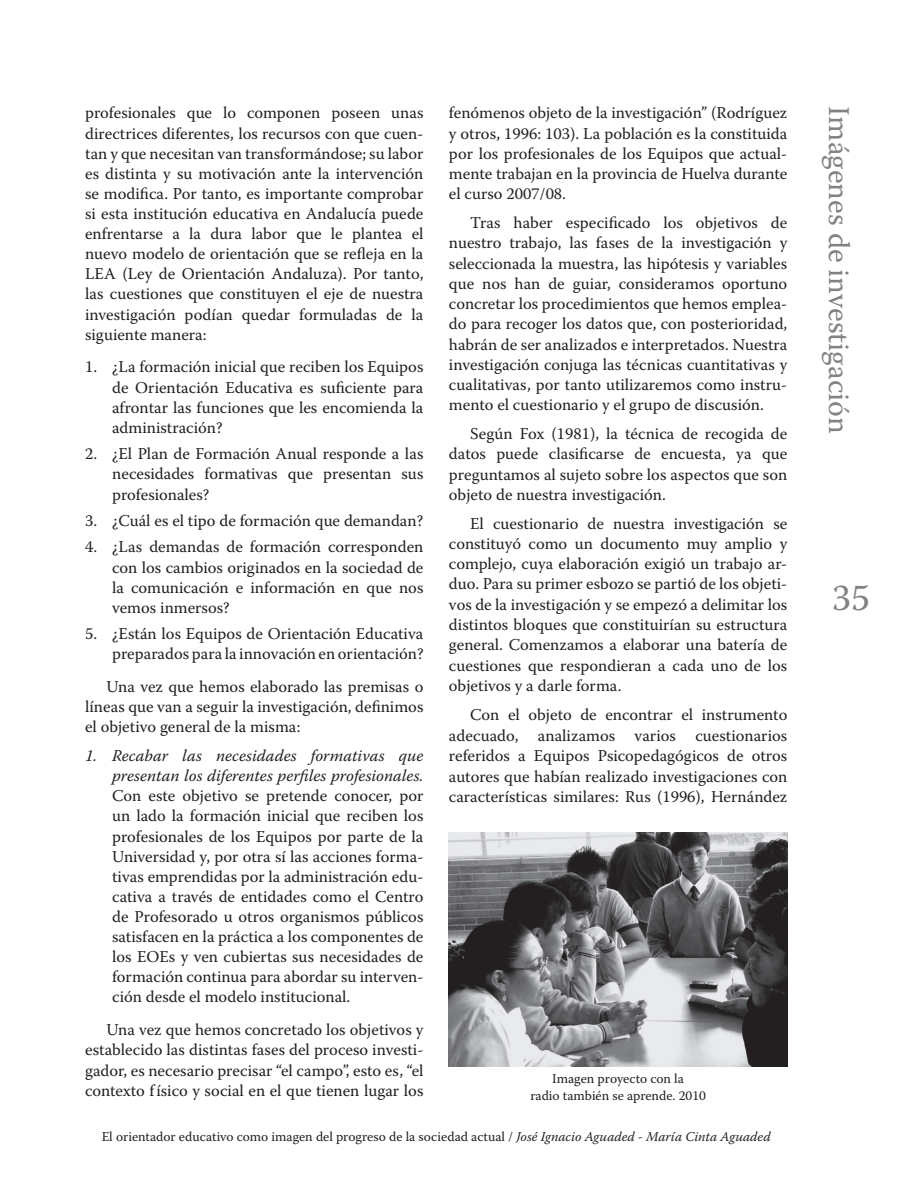
<style>
.page{position:relative;width:915px;height:1191px;background:#fff}
.page>*{position:absolute;margin:0;border:0;box-sizing:border-box;transform-origin:0 0}
.t1{font:37.5px "Warnock Pro";color:#808285}
.t2{font:30px "Warnock Pro";color:#808285}
.t3{font:16.5px/20.1px "Warnock Pro";color:#231f20;text-align:justify}
.t4{font:italic 16.5px/20.1px "Warnock Pro";color:#231f20;text-align:right}
.t5{font:13.5px/16.5px "Warnock Pro";color:#231f20;text-align:center}
.s1{font-style:italic}
</style>
<div class="page">
<img style="left:449px;top:833px;width:338px;height:234px">
<p class="t3" style="left:85px;top:103px;width:340px">profesionales que lo componen poseen unas directrices diferentes, los recursos con que cuen&shy;tan y que necesitan van transformándose; su labor es distinta y su motivación ante la intervención se modifica. Por tanto, es importante comprobar si esta institución educativa en Andalucía puede enfrentarse a la dura labor que le plantea el nuevo modelo de orientación que se refleja en la LEA (Ley de Orientación Andaluza). Por tanto, las cuestiones que constituyen el eje de nuestra investigación podían quedar formuladas de la siguiente manera:</p>
<p class="t3" style="left:112px;top:357px;width:313px;text-indent:-27px">1. ¿La formación inicial que reciben los Equipos de Orientación Educativa es suficiente para afrontar las funciones que les encomienda la administración?</p>
<p class="t3" style="left:112px;top:443px;width:313px;text-indent:-27px">2. ¿El Plan de Formación Anual responde a las necesidades formativas que presentan sus profesionales?</p>
<p class="t3" style="left:85px;top:510px;width:339px">3. ¿Cuál es el tipo de formación que demandan?</p>
<p class="t3" style="left:112px;top:537px;width:313px;text-indent:-27px">4. ¿Las demandas de formación corresponden con los cambios originados en la sociedad de la comunicación e información en que nos vemos inmersos?</p>
<p class="t3" style="left:85px;top:623px;width:340px;text-align:right">5. ¿Están los Equipos de Orientación Educativa preparados para la innovación en orientación?</p>
<p class="t3" style="left:85px;top:676px;width:340px;text-indent:21px">Una vez que hemos elaborado las premisas o líneas que van a seguir la investigación, definimos el objetivo general de la misma:</p>
<p class="t4" style="left:85px;top:745px;width:340px">1. Recabar las necesidades formativas que presentan los diferentes perfiles profesionales.</p>
<p class="t3" style="left:112px;top:785px;width:313px">Con este objetivo se pretende conocer, por un lado la formación inicial que reciben los profesionales de los Equipos por parte de la Universidad y, por otra sí las acciones forma&shy;tivas emprendidas por la administración edu&shy;cativa a través de entidades como el Centro de Profesorado u otros organismos públicos satisfacen en la práctica a los componentes de los EOEs y ven cubiertas sus necesidades de formación continua para abordar su interven&shy;ción desde el modelo institucional.</p>
<p class="t3" style="left:85px;top:1019px;width:340px;text-indent:21px">Una vez que hemos concretado los objetivos y establecido las distintas fases del proceso investi&shy;gador, es necesario precisar “el campo”, esto es, “el contexto físico y social en el que tienen lugar los</p>
<p class="t3" style="left:449px;top:103px;width:340px">fenómenos objeto de la investigación” (Rodríguez y otros, 1996: 103). La población es la constituida por los profesionales de los Equipos que actual&shy;mente trabajan en la provincia de Huelva durante el curso 2007/08.</p>
<p class="t3" style="left:449px;top:212px;width:340px;text-indent:21px">Tras haber especificado los objetivos de nuestro trabajo, las fases de la investigación y seleccionada la muestra, las hipótesis y variables que nos han de guiar, consideramos oportuno concretar los procedimientos que hemos emplea&shy;do para recoger los datos que, con posterioridad, habrán de ser analizados e interpretados. Nuestra investigación conjuga las técnicas cuantitativas y cualitativas, por tanto utilizaremos como instru&shy;mento el cuestionario y el grupo de discusión.</p>
<p class="t3" style="left:449px;top:423px;width:340px;text-indent:21px">Según Fox (1981), la técnica de recogida de datos puede clasificarse de encuesta, ya que preguntamos al sujeto sobre los aspectos que son objeto de nuestra investigación.</p>
<p class="t3" style="left:449px;top:513px;width:340px;text-indent:21px">El cuestionario de nuestra investigación se constituyó como un documento muy amplio y complejo, cuya elaboración exigió un trabajo ar&shy;duo. Para su primer esbozo se partió de los objeti&shy;vos de la investigación y se empezó a delimitar los distintos bloques que constituirían su estructura general. Comenzamos a elaborar una batería de cuestiones que respondieran a cada uno de los objetivos y a darle forma.</p>
<p class="t3" style="left:449px;top:704px;width:340px;line-height:20.5px;text-indent:21px">Con el objeto de encontrar el instrumento adecuado, analizamos varios cuestionarios referidos a Equipos Psicopedagógicos de otros autores que habían realizado investigaciones con características similares: Rus (1996), Hernández</p>
<p class="t5" style="left:530px;top:1070px;width:177px">Imagen proyecto con la<br>radio también se aprende. 2010</p>
<p class="t5" style="left:102px;top:1128px;width:670px">El orientador educativo como imagen del progreso de la sociedad actual / <span class="s1">José Ignacio Aguaded - María Cinta Aguaded</span></p>
<h2 class="t2" style="left:856px;top:106px;width:329px;rotate:90deg">Imágenes de investigación</h2>
<h1 class="t1" style="left:832px;top:575px;width:39px">35</h1>
</div>
